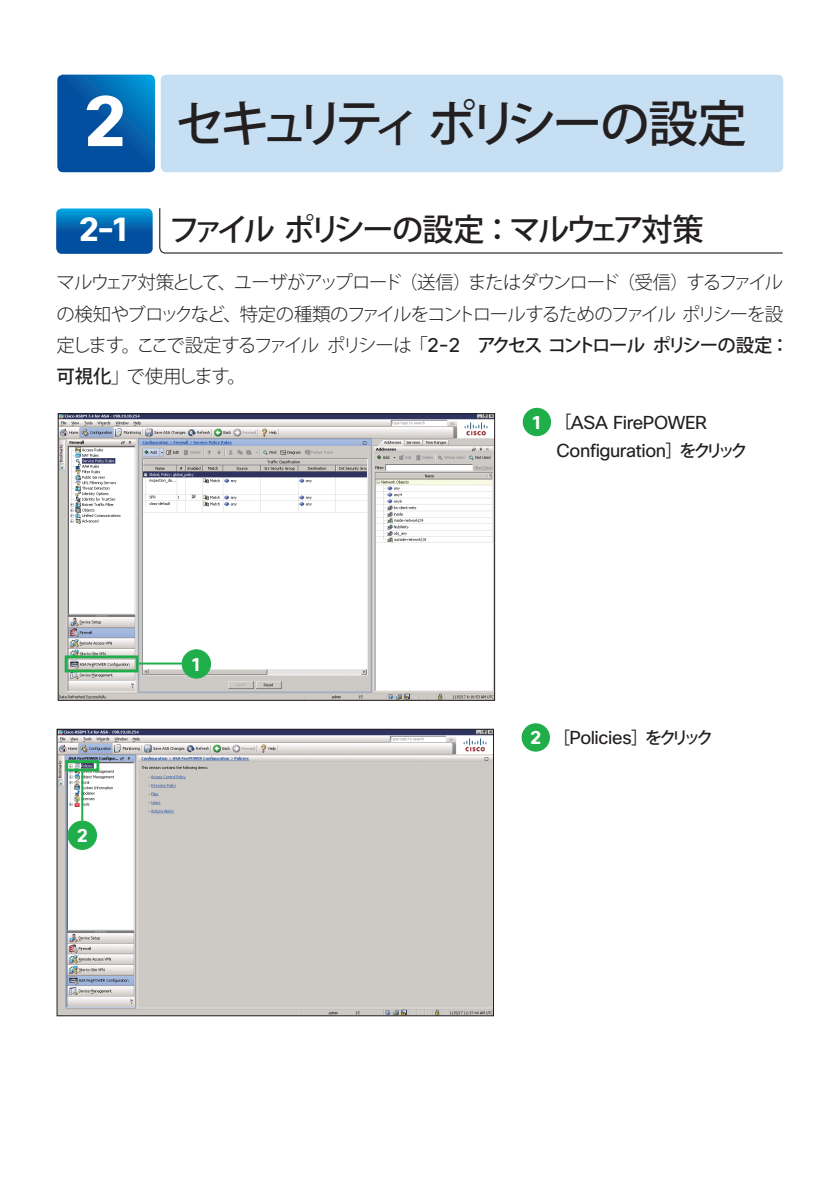
<style>
.page{position:relative;width:840px;height:1191px;background:#fff}
.page>*{position:absolute;margin:0;border:0;box-sizing:border-box;transform-origin:0 0}
.t1{font:500 49.6px "Koz Go Pro";letter-spacing:-.13em;color:#231f20}
.t2{font:500 31.2px "Koz Go Pro";letter-spacing:-.1em;color:#231f20}
.t3{font:300 18.4px/31.2px "Koz Go Pro";letter-spacing:-.085em;color:#231f20}
.t4{font:700 18.4px "Cisco Sans";color:#fff}
.t5{font:18.2px/28.4px "Cisco Sans";letter-spacing:-.02em;color:#231f20}
.s1{font-family:"Cisco Sans";font-weight:700;font-size:70.8px;color:#fff}
.s2{font-family:"Cisco Sans";font-weight:700;font-size:33.4px;color:#fff}
.s3{font-family:"Cisco Sans";font-weight:400;font-size:19.8px}
.s4{font-weight:500}
.s5{font-weight:700;font-size:18.4px;color:#fff}
.s6{font-family:"Koz Go Pro";font-weight:500;font-size:17px}
</style>
<div class="page">
<div style="left:161px;top:75px;width:621px;height:97px;background:#c7dff2;border-radius:6px"></div>
<svg style="left:57px;top:75px;width:98px;height:97px;background:#045ea9"></svg>
<svg style="left:56px;top:208px;width:727px;height:46px"></svg>
<img style="left:60px;top:415px;width:432px;height:283px">
<div style="left:58px;top:413px;width:436px;height:287px;border:1px solid #231f20"></div>
<div style="left:65px;top:655px;width:73px;height:17px;border:3px solid #20ae4b"></div>
<hr style="left:138px;top:662px;width:50px;height:2px;background:#20ae4b">
<div style="left:182px;top:650px;width:28px;height:28px;background:#20ae4b;border-radius:50%"></div>
<div style="left:182px;top:649px;width:29px;height:29px;border:1px solid #20ae4b;border-radius:50%"></div>
<div style="left:522px;top:408px;width:28px;height:28px;background:#20ae4b;border-radius:50%"></div>
<img style="left:59px;top:731px;width:432px;height:283px">
<div style="left:57px;top:729px;width:436px;height:287px;border:1px solid #231f20"></div>
<div style="left:65px;top:760px;width:34px;height:11px;border:3px solid #20ae4b"></div>
<hr style="left:81px;top:771px;width:2px;height:49px;background:#20ae4b">
<div style="left:68px;top:821px;width:28px;height:28px;background:#20ae4b;border-radius:50%"></div>
<div style="left:68px;top:820px;width:29px;height:29px;border:1px solid #20ae4b;border-radius:50%"></div>
<div style="left:521px;top:723px;width:28px;height:28px;background:#20ae4b;border-radius:50%"></div>
<h1 class="t1" style="left:83px;top:92px;width:664px"><span class="s1">2</span> セキュリティポリシーの設定</h1>
<h2 class="t2" style="left:79px;top:209px;width:626px"><span class="s2">2-1</span> ファイルポリシーの設定：マルウェア対策</h2>
<p class="t3" style="left:56px;top:267px;width:734px">マルウェア対策として、ユーザがアップロード（送信）またはダウンロード（受信）するファイルの検知やブロックなど、特定の種類のファイルをコントロールするためのファイルポリシーを設定します。ここで設定するファイルポリシーは「<span class="s3">2-2</span><span class="s4">　アクセスコントロールポリシーの設定：可視化</span>」で使用します。</p>
<p class="t4" style="left:77px;top:823px;width:13px">2</p>
<p class="t4" style="left:191px;top:652px;width:13px">1</p>
<p class="t5" style="left:556px;top:408px;width:193px;text-indent:-25px"><span class="s5">1</span> <span class="s6">［</span>ASA FirePOWER<br>Configuration<span class="s6">］をクリック</span></p>
<p class="t5" style="left:530px;top:724px;width:185px"><span class="s5">2</span> <span class="s6">［</span>Policies<span class="s6">］をクリック</span></p>
</div>
